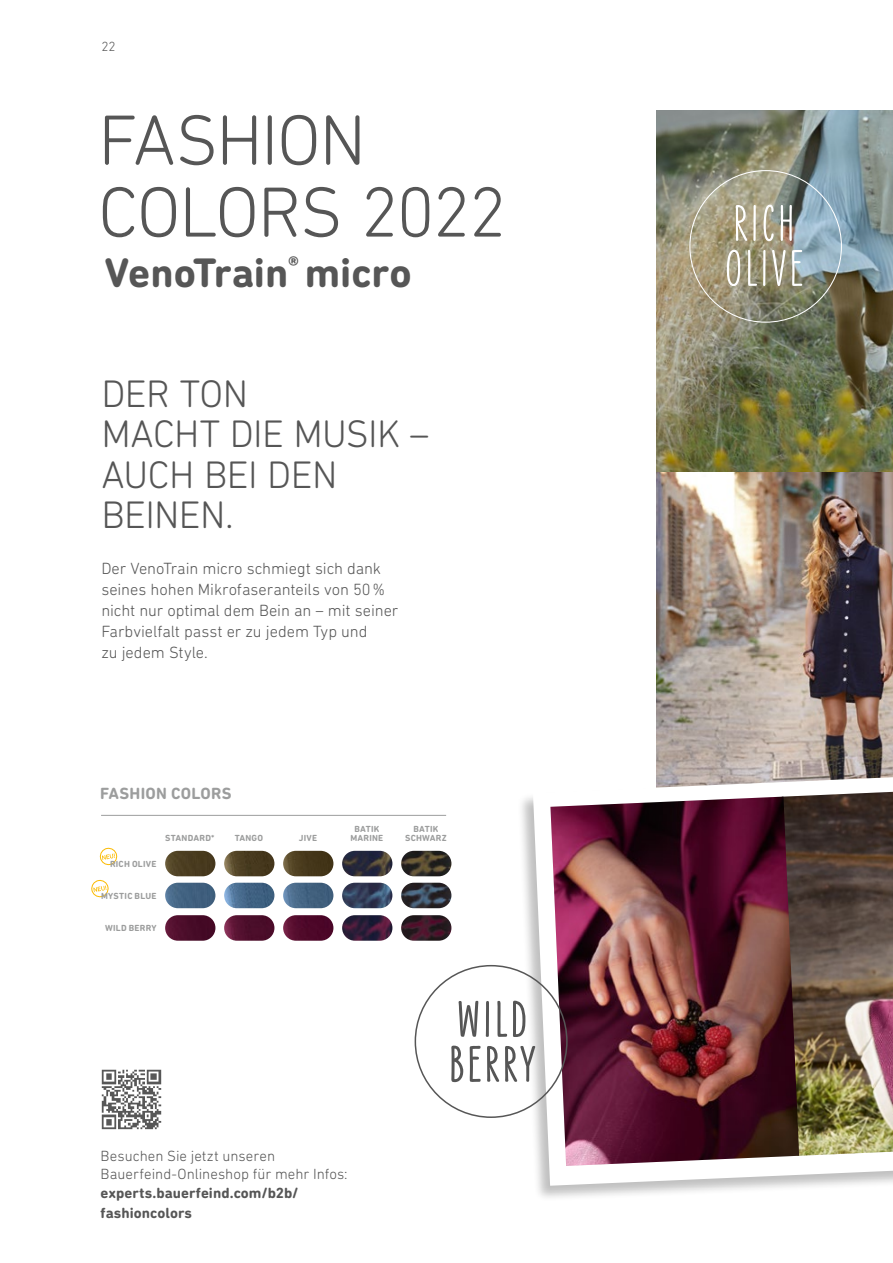
<style>
.page{position:relative;width:893px;height:1263px;background:#fff}
.page>*{position:absolute;margin:0;border:0;box-sizing:border-box;transform-origin:0 0}
.t1{font:300 72px/72px "DIN Next Rounded LT Pro";letter-spacing:-.025em;color:#565656}
.t2{font:900 52.5px/45px "Liebe Erika";letter-spacing:.07em;color:#565656}
.t3{font:700 52.5px/45px "Liebe Erika";letter-spacing:.07em;color:#fff}
.t4{font:700 42px "DIN Next Rounded LT Pro";color:#565656}
.t5{font:300 39px/40.5px "DIN Next Rounded LT Pro";letter-spacing:-.015em;color:#565656}
.t6{font:300 16.5px/21px "DIN Next Rounded LT Pro";letter-spacing:-.005em;color:#565656}
.t7{font:700 16.5px "DIN Next Rounded LT Pro";letter-spacing:.015em;color:#9c9d9d}
.t8{font:300 15px/18px "DIN Next Rounded LT Pro";color:#565656}
.t9{font:700 15px/19.5px "DIN Next Rounded LT Pro";letter-spacing:.005em;color:#565656}
.t10{font:300 13.5px "DIN Next Rounded LT Pro";color:#565656}
.t11{font:700 9px/9px "DIN Next Rounded LT Pro";letter-spacing:.025em;color:#9c9d9d;text-align:center}
</style>
<div class="page">
<img style="left:656px;top:111px;width:237px;height:656px">
<div style="left:517px;top:767px;width:376px;height:435px;background:#000;opacity:.25"></div>
<svg style="left:533px;top:777px;width:360px;height:409px"></svg>
<img style="left:782px;top:792px;width:111px;height:364px">
<img style="left:550px;top:797px;width:249px;height:369px">
<img style="left:165px;top:851px;width:50px;height:25px;border-radius:13px">
<img style="left:165px;top:883px;width:50px;height:25px;border-radius:13px">
<img style="left:165px;top:915px;width:50px;height:26px;border-radius:13px">
<img style="left:224px;top:851px;width:50px;height:25px;border-radius:13px">
<img style="left:283px;top:851px;width:50px;height:25px;border-radius:13px">
<img style="left:342px;top:851px;width:50px;height:25px;border-radius:13px">
<img style="left:224px;top:883px;width:50px;height:25px;border-radius:13px">
<img style="left:283px;top:883px;width:50px;height:25px;border-radius:13px">
<img style="left:342px;top:883px;width:50px;height:25px;border-radius:13px">
<img style="left:401px;top:883px;width:50px;height:25px;border-radius:13px">
<img style="left:224px;top:915px;width:50px;height:26px;border-radius:13px">
<img style="left:283px;top:915px;width:50px;height:26px;border-radius:13px">
<img style="left:342px;top:915px;width:50px;height:26px;border-radius:13px">
<img style="left:401px;top:915px;width:50px;height:26px;border-radius:13px">
<img style="left:401px;top:851px;width:50px;height:25px;border-radius:13px">
<hr style="left:101px;top:815px;width:345px;height:1px;background:#9c9d9d">
<svg style="left:91px;top:880px;width:18px;height:17px"></svg>
<svg style="left:100px;top:848px;width:17px;height:17px"></svg>
<img style="left:101px;top:1069px;width:61px;height:61px">
<p class="t10" style="left:101px;top:39px;width:16px">22</p>
<h1 class="t1" style="left:98px;top:103px;width:410px">FASHION<br>COLORS 2022</h1>
<h3 class="t4" style="left:105px;top:248px;width:309px">VenoTrain<sup>®</sup> micro</h3>
<h3 class="t5" style="left:101px;top:373px;width:329px">DER TON<br>MACHT DIE MUSIK –<br>AUCH BEI DEN<br>BEINEN.</h3>
<p class="t6" style="left:101px;top:557px;width:299px">Der VenoTrain micro schmiegt sich dank seines hohen Mikrofaseranteils von 50 % nicht nur optimal dem Bein an – mit seiner Farbvielfalt passt er zu jedem Typ und<br>zu jedem Style.</p>
<p class="t7" style="left:100px;top:784px;width:133px">FASHION COLORS</p>
<p class="t11" style="left:165px;top:833px;width:51px">STANDARD*</p>
<p class="t11" style="left:235px;top:833px;width:30px">TANGO</p>
<p class="t11" style="left:299px;top:833px;width:20px">JIVE</p>
<p class="t11" style="left:350px;top:824px;width:34px">BATIK<br>MARINE</p>
<p class="t11" style="left:405px;top:824px;width:43px">BATIK<br>SCHWARZ</p>
<p class="t11" style="left:110px;top:859px;width:48px">RICH OLIVE</p>
<p class="t11" style="left:101px;top:891px;width:57px">MYSTIC BLUE</p>
<p class="t11" style="left:105px;top:923px;width:53px">WILD BERRY</p>
<p class="t8" style="left:101px;top:1146px;width:249px">Besuchen Sie jetzt unseren<br>Bauerfeind-Onlineshop für mehr Infos:</p>
<p class="t9" style="left:101px;top:1183px;width:199px">experts.bauerfeind.com/b2b/ fashioncolors</p>
<h2 class="t2" style="left:449px;top:998px;width:87px">WILD<br>BERRY</h2>
<h2 class="t3" style="left:725px;top:202px;width:79px">RICH<br>OLIVE</h2>
</div>
